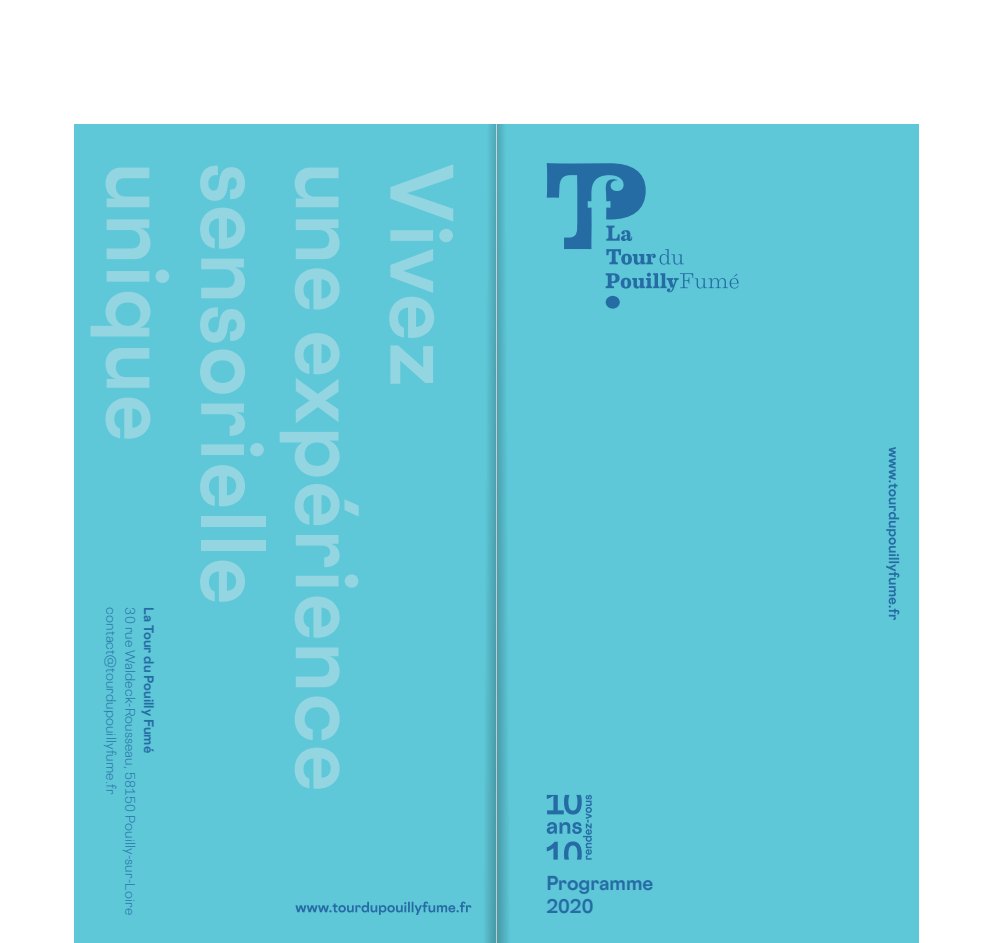
<style>
.page{position:relative;width:993px;height:943px;background:#fff}
.page>*{position:absolute;margin:0;border:0;box-sizing:border-box;transform-origin:0 0}
.t1{font:700 80.5px "Cosmica";letter-spacing:.025em;color:#93d6e2}
.t2{font:700 18.03px/23.1px "Cosmica";color:#256ca4}
.t3{font:12.25px "Cosmica";letter-spacing:.01em;color:#256ca4}
.t4{font:700 12.25px "Cosmica";color:#256ca4}
</style>
<div class="page">
<div style="left:496px;top:124px;width:421px;height:819px;background:#5fc8d8"></div>
<div style="left:75px;top:124px;width:421px;height:819px;background:#5fc8d8"></div>
<svg style="left:471px;top:124px;width:25px;height:819px"></svg>
<svg style="left:496px;top:124px;width:12px;height:819px"></svg>
<svg style="left:295px;top:901px;width:176px;height:13px"></svg>
<svg style="left:886px;top:447px;width:13px;height:173px"></svg>
<svg style="left:546px;top:795px;width:45px;height:64px"></svg>
<svg style="left:605px;top:273px;width:133px;height:19px"></svg>
<div style="left:605px;top:296px;width:14px;height:12px;background:#256ca4;border-radius:50%"></div>
<svg style="left:546px;top:163px;width:137px;height:102px"></svg>
<h1 class="t1" style="left:188px;top:163px;width:280px;rotate:90deg">unique</h1>
<h1 class="t1" style="left:283px;top:163px;width:443px;rotate:90deg">sensorielle</h1>
<h1 class="t1" style="left:377px;top:163px;width:630px;rotate:90deg">une expérience</h1>
<h1 class="t1" style="left:472px;top:163px;width:225px;rotate:90deg">Vivez</h1>
<p class="t3" style="left:119px;top:607px;width:188px;rotate:90deg">contact@tourdupouillyfume.fr</p>
<p class="t3" style="left:138px;top:607px;width:309px;rotate:90deg">30 rue Waldeck-Rousseau, 58150 Pouilly-sur-Loire</p>
<p class="t4" style="left:156px;top:607px;width:147px;rotate:90deg">La Tour du Pouilly Fumé</p>
<h2 class="t2" style="left:546px;top:871px;width:108px">Programme<br>2020</h2>
</div>
